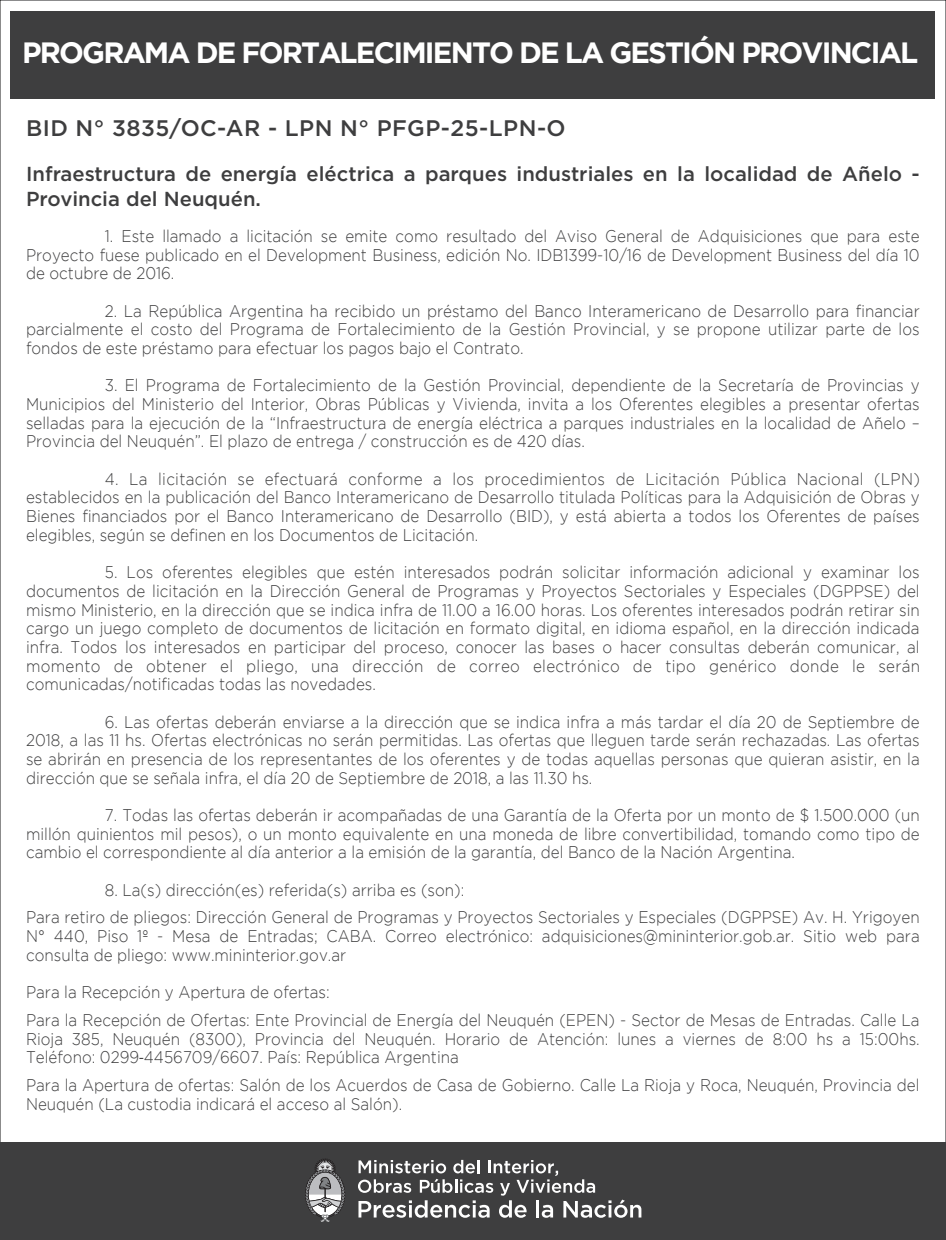
<style>
.page{position:relative;width:946px;height:1240px;background:#fff}
.page>*{position:absolute;margin:0;border:0;box-sizing:border-box;transform-origin:0 0}
.t1{font:700 29.25px "Gotham";letter-spacing:-.065em;color:#fff}
.t2{font:500 22.5px "Gotham";letter-spacing:.02em;color:#3e3e3f}
.t3{font:500 20.25px/24.8px "Gotham";color:#3e3e3f}
.t4{font:300 16.88px/18.7px "Gotham";color:#3e3e3f;text-align:justify;scale:.9 1}
.s1{font-family:"Myriad Pro";font-weight:400}
</style>
<div class="page">
<div style="left:11px;top:11px;width:923px;height:88px;background:#3e3e3f"></div>
<div style="left:0;top:1143px;width:945px;height:97px;background:#3e3e3f"></div>
<svg style="left:358px;top:1160px;width:283px;height:58px"></svg>
<svg style="left:305px;top:1158px;width:40px;height:64px"></svg>
<h1 class="t1" style="left:22px;top:36px;width:897px">PROGRAMA DE FORTALECIMIENTO DE LA GESTIÓN PROVINCIAL</h1>
<h2 class="t2" style="left:26px;top:116px;width:541px">BID N° 3835/OC-AR - LPN N° PFGP-25-LPN-O</h2>
<p class="t3" style="left:26px;top:161px;width:895px">Infraestructura de energía eléctrica a parques industriales en la localidad de Añelo -<br>Provincia del Neuquén.</p>
<p class="t4" style="left:26px;top:226px;width:994px;text-indent:79px">1. Este llamado a licitación se emite como resultado del Aviso General de Adquisiciones que para este Proyecto fuese publicado en el Development Business, edición No. IDB1399-10/16 de Development Business del día 10 de octubre de 2016.</p>
<p class="t4" style="left:26px;top:301px;width:994px;text-indent:79px">2. La República Argentina ha recibido un préstamo del Banco Interamericano de Desarrollo para financiar parcialmente el costo del Programa de Fortalecimiento de la Gestión Provincial, y se propone utilizar parte de los fondos de este préstamo para efectuar los pagos bajo el Contrato.</p>
<p class="t4" style="left:26px;top:376px;width:994px;text-indent:79px">3. El Programa de Fortalecimiento de la Gestión Provincial, dependiente de la Secretaría de Provincias y Municipios del Ministerio del Interior, Obras Públicas y Vivienda, invita a los Oferentes elegibles a presentar ofertas selladas para la ejecución de la “Infraestructura de energía eléctrica a parques industriales en la localidad de Añelo – Provincia del Neuquén”. El plazo de entrega / construcción es de 420 días.</p>
<p class="t4" style="left:26px;top:469px;width:994px;text-indent:79px">4. La licitación se efectuará conforme a los procedimientos de Licitación Pública Nacional (LPN) establecidos en la publicación del Banco Interamericano de Desarrollo titulada Políticas para la Adquisición de Obras y Bienes financiados por el Banco Interamericano de Desarrollo (BID), y está abierta a todos los Oferentes de países elegibles, según se definen en los Documentos de Licitación.</p>
<p class="t4" style="left:26px;top:563px;width:994px;text-indent:79px">5. Los oferentes elegibles que estén interesados podrán solicitar información adicional y examinar los documentos de licitación en la Dirección General de Programas y Proyectos Sectoriales y Especiales (DGPPSE) del mismo Ministerio, en la dirección que se indica infra de 11.00 a 16.00 horas. Los oferentes interesados podrán retirar sin cargo un juego completo de documentos de licitación en formato digital, en idioma español, en la dirección indicada infra. Todos los interesados en participar del proceso, conocer las bases o hacer consultas deberán comunicar, al momento de obtener el pliego, una dirección de correo electrónico de tipo genérico donde le serán comunicadas/notificadas todas las novedades.</p>
<p class="t4" style="left:26px;top:712px;width:994px;text-indent:79px">6. Las ofertas deberán enviarse a la dirección que se indica infra a más tardar el día 20 de Septiembre de 2018, a las 11 hs. Ofertas electrónicas no serán permitidas. Las ofertas que lleguen tarde serán rechazadas. Las ofertas se abrirán en presencia de los representantes de los oferentes y de todas aquellas personas que quieran asistir, en la dirección que se señala infra, el día 20 de Septiembre de 2018, a las 11.30 hs.</p>
<p class="t4" style="left:26px;top:805px;width:994px;text-indent:79px">7. Todas las ofertas deberán ir acompañadas de una Garantía de la Oferta por un monto de $ 1.500.000 (un millón quinientos mil pesos), o un monto equivalente en una moneda de libre convertibilidad, tomando como tipo de cambio el correspondiente al día anterior a la emisión de la garantía, del Banco de la Nación Argentina.</p>
<p class="t4" style="left:26px;top:876px;width:994px;line-height:27.7px;text-indent:79px">8. La(s) dirección(es) referida(s) arriba es (son):<br>Para retiro de pliegos: Dirección General de Programas y Proyectos Sectoriales y Especiales (DGPPSE) Av. H. Yrigoyen</p>
<p class="t4" style="left:26px;top:927px;width:994px">N° 440, Piso 1º - Mesa de Entradas; CABA. Correo electrónico: adquisiciones@mininterior.gob.ar. Sitio web para consulta de pliego: www.mininterior.gov.ar</p>
<p class="t4" style="left:26px;top:978px;width:994px;line-height:27.7px">Para la Recepción y Apertura de ofertas:<br>Para la Recepción de Ofertas: Ente Provincial de Energía del Neuquén (EPEN) - Sector de Mesas de Entradas. Calle La</p>
<p class="t4" style="left:26px;top:1029px;width:994px">Rioja 385, Neuquén (8300), Provincia del Neuquén. Horario de Atención: lunes a viernes de 8:00 hs a 15:00hs.<br>Teléfono: 0299<span class="s1">‐</span>4456709/6607. País: República Argentina</p>
<p class="t4" style="left:26px;top:1075px;width:994px">Para la Apertura de ofertas: Salón de los Acuerdos de Casa de Gobierno. Calle La Rioja y Roca, Neuquén, Provincia del<br>Neuquén (La custodia indicará el acceso al Salón).</p>
</div>
